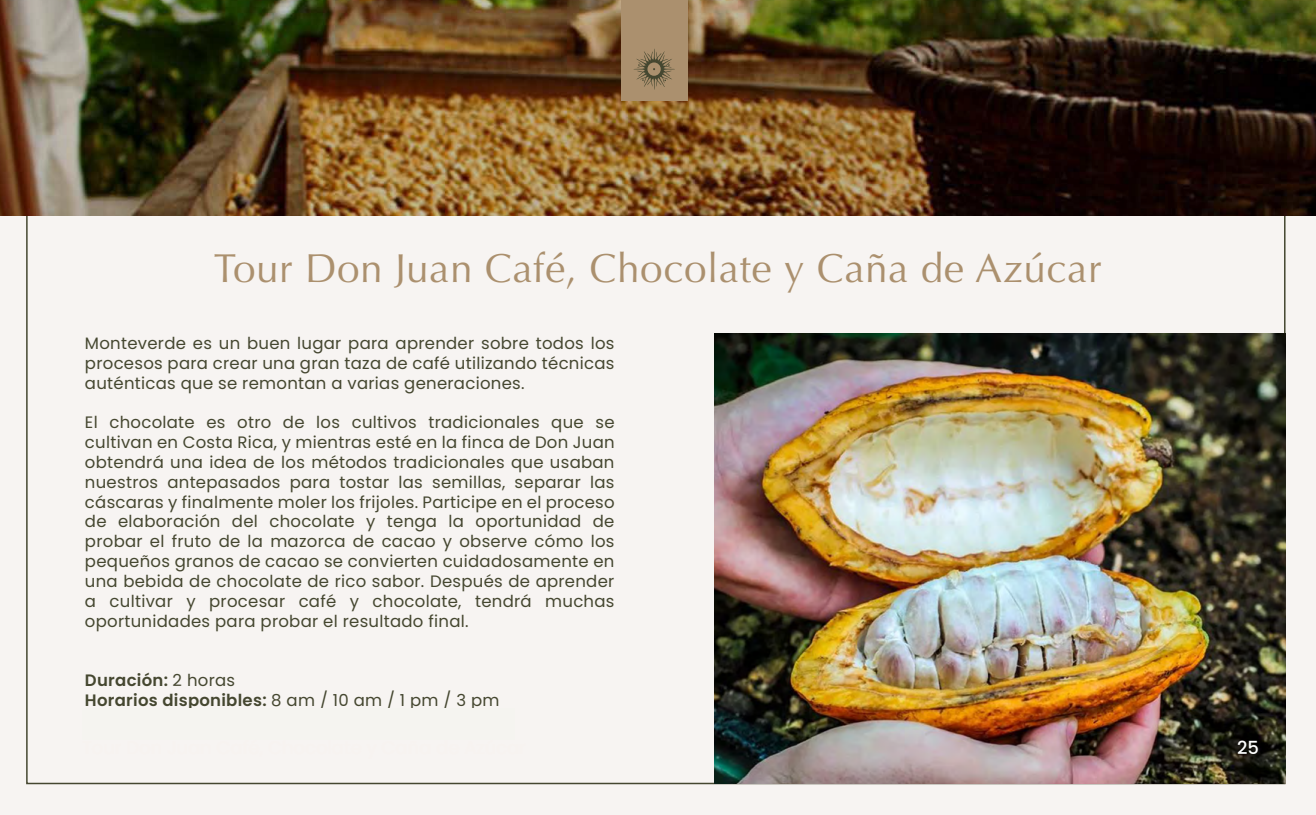
<style>
.page{position:relative;width:1316px;height:815px;background:#fff}
.page>*{position:absolute;margin:0;border:0;box-sizing:border-box;transform-origin:0 0}
.t1{font:40.5px "Optima";letter-spacing:.015em;color:#ab906e}
.t2{font:500 18px "Poppins";color:#fff}
.t3{font:16.5px/19.8px "Poppins";letter-spacing:.015em;color:#454730;text-align:justify}
.t4{font:600 16.5px/19.8px "Poppins";letter-spacing:.015em;color:#454730}
.s1{font-weight:400}
</style>
<div class="page">
<div style="left:0;top:0;width:1315px;height:814px;background:#f7f4f2"></div>
<img style="left:0;top:0;width:1315px;height:215px">
<div style="left:621px;top:0;width:66px;height:101px;background:#ab906e"></div>
<svg style="left:633px;top:49px;width:42px;height:41px"></svg>
<img style="left:714px;top:334px;width:571px;height:449px">
<h1 class="t1" style="left:214px;top:244px;width:889px">Tour Don Juan Café, Chocolate y Caña de Azúcar</h1>
<p class="t3" style="left:85px;top:333px;width:531px">Monteverde es un buen lugar para aprender sobre todos los procesos para crear una gran taza de café utilizando técnicas auténticas que se remontan a varias generaciones.</p>
<p class="t3" style="left:85px;top:412px;width:531px">El chocolate es otro de los cultivos tradicionales que se cultivan en Costa Rica, y mientras esté en la finca de Don Juan obtendrá una idea de los métodos tradicionales que usaban nuestros antepasados para tostar las semillas, separar las cáscaras y finalmente moler los frijoles. Participe en el proceso de elaboración del chocolate y tenga la oportunidad de probar el fruto de la mazorca de cacao y observe cómo los pequeños granos de cacao se convierten cuidadosamente en una bebida de chocolate de rico sabor. Después de aprender a cultivar y procesar café y chocolate, tendrá muchas oportunidades para probar el resultado final.</p>
<p class="t4" style="left:85px;top:670px;width:416px">Duración: <span class="s1">2 horas<br></span>Horarios disponibles: <span class="s1">8 am / 10 am / 1 pm / 3 pm</span></p>
<p class="t2" style="left:1237px;top:737px;width:23px">25</p>
</div>
